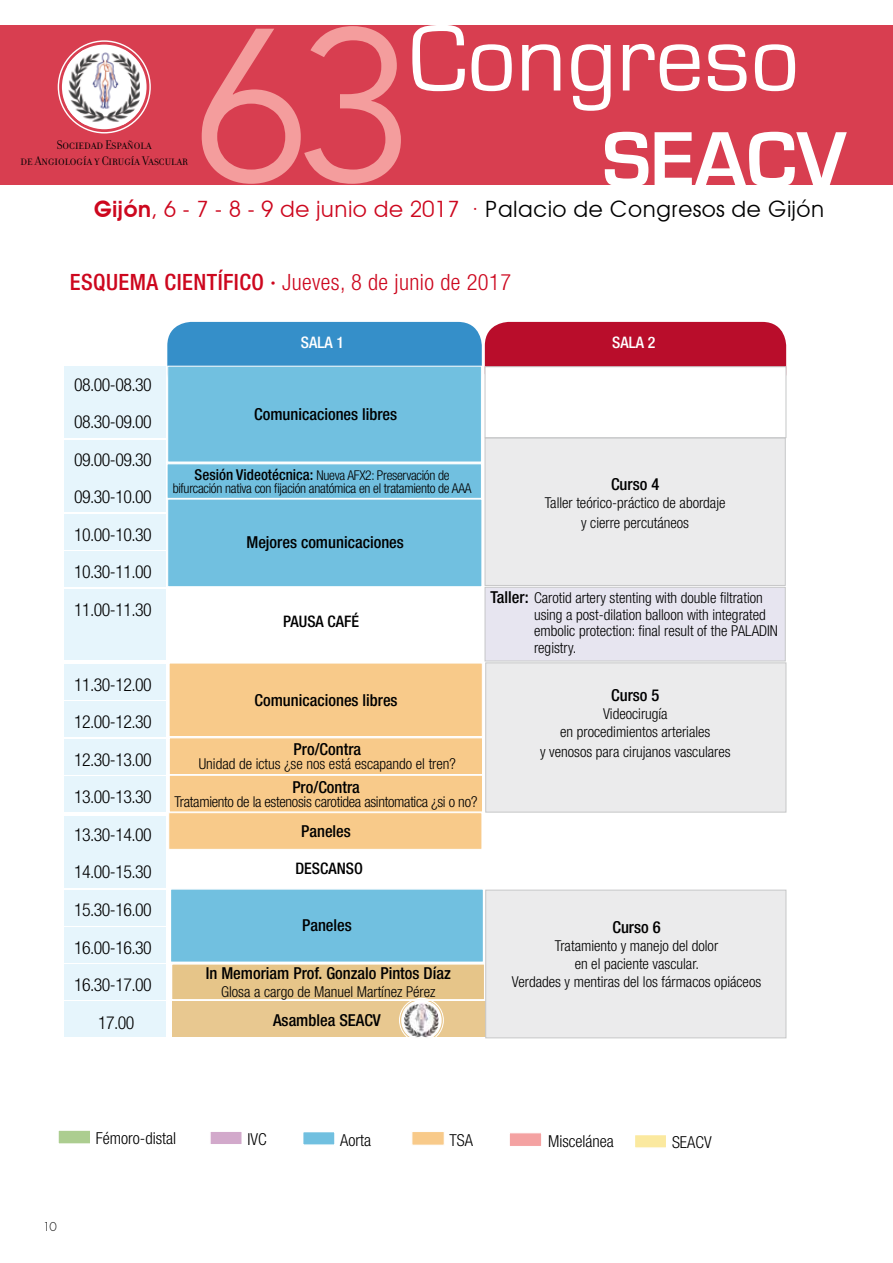
<style>
.page{position:relative;width:893px;height:1263px;background:#fff}
.page>*{position:absolute;margin:0;border:0;box-sizing:border-box;transform-origin:0 0}
.t1{font:215.4px "Avenir";color:#f49d9d}
.t2{font:97.5px "Eurostile";color:#fff}
.t3{font:700 81.15px "Eurostile";color:#fff}
.t4{font:22.5px "Avant Garde";color:#000}
.t5{font:300 condensed 22.5px "Helvetica Neue LT Com";letter-spacing:.02em;color:#cd071e}
.t6{font:300 condensed 17.85px/37.5px "Helvetica Neue LT Com";letter-spacing:-.03em;color:#000;text-align:justify}
.t7{font:500 condensed 16.5px "Helvetica Neue LT Com";color:#000}
.t8{font:300 condensed 16.5px "Helvetica Neue LT Com";color:#000}
.t9{font:500 condensed 15.9px "Helvetica Neue LT Com";color:#000}
.t10{font:500 condensed 15.9px "Helvetica Neue LT Com";color:#fff}
.t11{font:300 condensed 15px/18px "Helvetica Neue LT Com";color:#000;text-align:center}
.t12{font:300 condensed 15px "Helvetica Neue LT Com";letter-spacing:-.02em;color:#000}
.t13{font:13.65px/15.3px "Filosofia Grand Caps";color:#000;text-align:center}
.t14{font:300 condensed 13.5px/13.5px "Helvetica Neue LT Com";letter-spacing:-.02em;color:#000;text-align:center}
.t15{font:300 13.5px "Futura T";color:#000}
.s1{font-weight:600;color:#cd071e}
.s2{color:#cd071e}
.s3{font-weight:500}
.s4{font-weight:500;font-size:15px}
.s5{font-weight:500;font-size:16.5px}
</style>
<div class="page">
<div style="left:58px;top:1130px;width:33px;height:14px;background:#accd90;border:1px solid #fff"></div>
<div style="left:302px;top:1131px;width:34px;height:15px;background:#71c0e0;border:2px solid #fff"></div>
<div style="left:411px;top:1131px;width:34px;height:14px;background:#f8ca8a;border:1px solid #fff"></div>
<div style="left:509px;top:1132px;width:33px;height:15px;background:#f4a2a2;border:1px solid #fff"></div>
<div style="left:209px;top:1130px;width:34px;height:15px;background:#d2a9cb;border:2px solid #fff"></div>
<div style="left:634px;top:1134px;width:33px;height:15px;background:#fbe99f;border:2px solid #fff"></div>
<div style="left:65px;top:366px;width:101px;height:35px;background:#e6f5fc"></div>
<div style="left:65px;top:816px;width:101px;height:35px;background:#e6f5fc"></div>
<div style="left:65px;top:440px;width:101px;height:35px;background:#e6f5fc"></div>
<div style="left:65px;top:890px;width:101px;height:35px;background:#e6f5fc"></div>
<div style="left:65px;top:514px;width:101px;height:36px;background:#e6f5fc"></div>
<div style="left:65px;top:964px;width:101px;height:36px;background:#e6f5fc"></div>
<div style="left:65px;top:1001px;width:101px;height:35px;background:#e6f5fc"></div>
<div style="left:65px;top:589px;width:101px;height:71px;background:#e6f5fc"></div>
<div style="left:65px;top:664px;width:101px;height:35px;background:#e6f5fc"></div>
<div style="left:65px;top:552px;width:101px;height:35px;background:#e6f5fc"></div>
<div style="left:65px;top:739px;width:101px;height:36px;background:#e6f5fc"></div>
<div style="left:65px;top:777px;width:101px;height:35px;background:#e6f5fc"></div>
<div style="left:65px;top:702px;width:101px;height:35px;background:#e6f5fc"></div>
<div style="left:65px;top:403px;width:101px;height:35px;background:#e6f5fc"></div>
<div style="left:65px;top:853px;width:101px;height:35px;background:#e6f5fc"></div>
<div style="left:65px;top:477px;width:101px;height:35px;background:#e6f5fc"></div>
<div style="left:65px;top:927px;width:101px;height:35px;background:#e6f5fc"></div>
<div style="left:167px;top:322px;width:315px;height:75px;background:#358fc9;border-radius:24px"></div>
<div style="left:485px;top:322px;width:301px;height:75px;background:#b90d2b;border-radius:24px"></div>
<div style="left:167px;top:366px;width:315px;height:96px;background:#71c0e0;border:1px solid #fff"></div>
<div style="left:167px;top:463px;width:315px;height:36px;background:#71c0e0;border:1px solid #fff"></div>
<div style="left:167px;top:499px;width:315px;height:88px;background:#71c0e0;border:1px solid #fff"></div>
<div style="left:169px;top:663px;width:314px;height:74px;background:#f8ca8a;border:1px solid #fff"></div>
<div style="left:170px;top:888px;width:314px;height:75px;background:#71c0e0;border:2px solid #fff"></div>
<div style="left:169px;top:737px;width:314px;height:38px;background:#f8ca8a;border:1px solid #fff"></div>
<div style="left:169px;top:775px;width:314px;height:37px;background:#f8ca8a;border:1px solid #fff"></div>
<div style="left:168px;top:812px;width:314px;height:38px;background:#f8ca8a;border:1px solid #fff"></div>
<div style="left:171px;top:963px;width:314px;height:37px;background:#e6c589;border:2px solid #fff"></div>
<div style="left:173px;top:1001px;width:313px;height:36px;background:#e8c890"></div>
<div style="left:485px;top:438px;width:300px;height:148px;background:#ebebec;border:1px solid #c6c7c8"></div>
<div style="left:485px;top:366px;width:301px;height:72px;background:#fff;border:1px solid #c6c7c8"></div>
<div style="left:486px;top:663px;width:300px;height:149px;background:#ebebec;border:1px solid #c6c7c8"></div>
<div style="left:486px;top:890px;width:300px;height:148px;background:#ebebec;border:1px solid #c6c7c8"></div>
<svg style="left:401px;top:1000px;width:41px;height:40px"></svg>
<img style="left:404px;top:1002px;width:34px;height:36px">
<div style="left:399px;top:998px;width:45px;height:44px;border:1px solid #fff;border-radius:50%"></div>
<div style="left:403px;top:1001px;width:37px;height:38px;border:1px solid #fff;border-radius:50%"></div>
<div style="left:485px;top:587px;width:300px;height:74px;background:#e7e5f0;border:1px solid #c6c7c8"></div>
<div style="left:0;top:26px;width:893px;height:159px;background:#d83e50"></div>
<div style="left:62px;top:45px;width:85px;height:84px;background:#fff;border-radius:50%"></div>
<img style="left:67px;top:50px;width:73px;height:75px">
<div style="left:65px;top:47px;width:79px;height:79px;border:1px solid #fff;border-radius:50%"></div>
<p class="t13" style="left:20px;top:138px;width:169px">Sociedad Española<br>de Angiología y Cirugía Vascular</p>
<h1 class="t1" style="left:191px;top:-21px;width:226px">63</h1>
<h2 class="t2" style="left:409px;top:6px;width:392px">Congreso</h2>
<h3 class="t3" style="left:602px;top:115px;width:246px">SEACV</h3>
<h3 class="t4" style="left:93px;top:195px;width:733px"><span class="s1">Gijón</span><span class="s2">, 6 - 7 - 8 - 9 de junio de 2017 ·</span> Palacio de Congresos de Gijón</h3>
<h3 class="t5" style="left:70px;top:269px;width:443px"><span class="s3">ESQUEMA CIENTÍFICO ·</span> Jueves, 8 de junio de 2017</h3>
<p class="t6" style="left:74px;top:366px;width:79px">08.00-08.30<br>08.30-09.00<br>09.00-09.30<br>09.30-10.00<br>10.00-10.30<br>10.30-11.00<br>11.00-11.30</p>
<p class="t6" style="left:74px;top:666px;width:79px;text-align:center">11.30-12.00<br>12.00-12.30<br>12.30-13.00<br>13.00-13.30<br>13.30-14.00<br>14.00-15.30<br>15.30-16.00<br>16.00-16.30<br>16.30-17.00<br>17.00</p>
<p class="t10" style="left:301px;top:333px;width:45px">SALA 1</p>
<p class="t10" style="left:612px;top:333px;width:45px">SALA 2</p>
<p class="t7" style="left:254px;top:405px;width:145px">Comunicaciones libres</p>
<p class="t14" style="left:173px;top:468px;width:300px"><span class="s4">Sesión Videotécnica:</span> Nueva AFX2: Preservación de bifurcación nativa con fijación anatómica en el tratamiento de AAA</p>
<p class="t7" style="left:246px;top:532px;width:159px">Mejores comunicaciones</p>
<p class="t7" style="left:611px;top:474px;width:50px">Curso 4</p>
<p class="t11" style="left:545px;top:493px;width:182px;line-height:19.8px">Taller teórico-práctico de abordaje y cierre percutáneos</p>
<p class="t9" style="left:283px;top:611px;width:77px">PAUSA CAFÉ</p>
<p class="t7" style="left:255px;top:690px;width:145px">Comunicaciones libres</p>
<p class="t7" style="left:294px;top:740px;width:69px">Pro/Contra</p>
<p class="t11" style="left:199px;top:754px;width:259px">Unidad de ictus ¿se nos está escapando el tren?</p>
<p class="t7" style="left:292px;top:777px;width:69px">Pro/Contra</p>
<p class="t12" style="left:175px;top:793px;width:304px">Tratamiento de la estenosis carotidea asintomatica ¿si o no?</p>
<p class="t7" style="left:301px;top:822px;width:51px">Paneles</p>
<p class="t9" style="left:295px;top:859px;width:69px">DESCANSO</p>
<p class="t11" style="left:534px;top:590px;width:245px;line-height:16.5px;text-align:left;text-indent:-44px"><span class="s5">Taller:</span> Carotid artery stenting with double filtration using a post-dilation balloon with integrated embolic protection: final result of the PALADIN registry.</p>
<p class="t7" style="left:611px;top:685px;width:50px">Curso 5</p>
<p class="t11" style="left:560px;top:704px;width:152px">Videocirugía<br>en procedimientos arteriales</p>
<p class="t11" style="left:540px;top:742px;width:192px">y venosos para cirujanos vasculares</p>
<p class="t7" style="left:302px;top:916px;width:51px">Paneles</p>
<p class="t7" style="left:206px;top:963px;width:246px">In Memoriam Prof. Gonzalo Pintos Díaz</p>
<p class="t11" style="left:221px;top:982px;width:216px">Glosa a cargo de Manuel Martínez Pérez</p>
<p class="t7" style="left:273px;top:1010px;width:109px">Asamblea SEACV</p>
<p class="t7" style="left:612px;top:917px;width:50px">Curso 6</p>
<p class="t11" style="left:512px;top:936px;width:251px">Tratamiento y manejo del dolor<br>en el paciente vascular.<br>Verdades y mentiras del los fármacos opiáceos</p>
<p class="t15" style="left:43px;top:1218px;width:15px">10</p>
<p class="t8" style="left:96px;top:1129px;width:82px">Fémoro-distal</p>
<p class="t8" style="left:248px;top:1130px;width:21px">IVC</p>
<p class="t8" style="left:340px;top:1130px;width:32px">Aorta</p>
<p class="t8" style="left:449px;top:1130px;width:25px">TSA</p>
<p class="t8" style="left:548px;top:1131px;width:67px">Miscelánea</p>
<p class="t8" style="left:672px;top:1133px;width:41px">SEACV</p>
</div>
